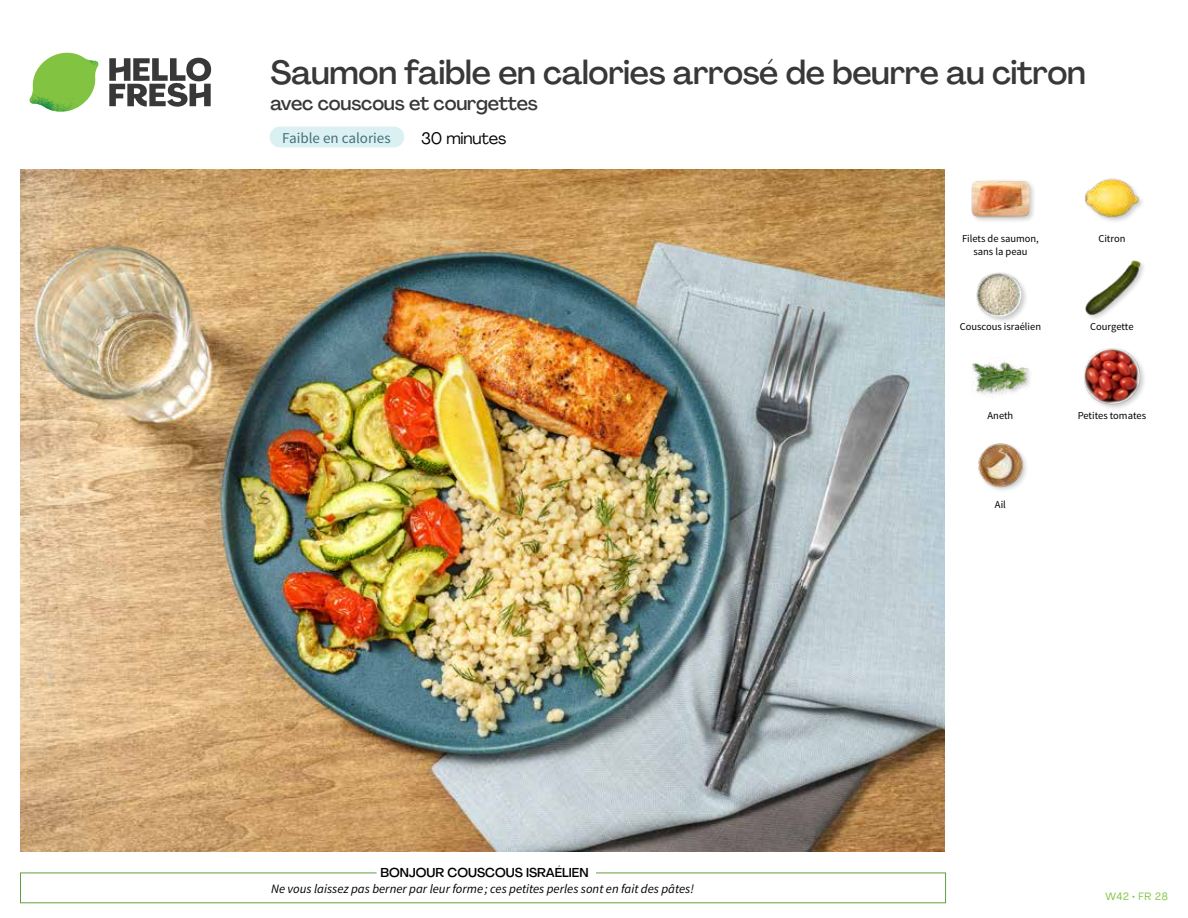
<style>
.page{position:relative;width:1188px;height:918px;background:#fff}
.page>*{position:absolute;margin:0;border:0;box-sizing:border-box;transform-origin:0 0}
.t1{font:500 33px "Agrandir";letter-spacing:-.01em;color:#383839}
.t2{font:500 19.5px "Agrandir";letter-spacing:-.01em;color:#383839}
.t3{font:16.5px "Agrandir";letter-spacing:-.01em;color:#000}
.t4{font:15px "Source Sans Pro";color:#43717b}
.t5{font:italic 12.75px "Source Sans Pro";color:#000}
.t6{font:500 12.75px "Agrandir";color:#000}
.t7{font:10.5px/13.5px "Source Sans Pro";color:#000;text-align:center}
.t8{font:10.5px "Agrandir";letter-spacing:.05em;color:#82c341}
</style>
<div class="page">
<div style="left:270px;top:127px;width:134px;height:20px;background:#dbf0f2;border-radius:10px"></div>
<svg style="left:109px;top:57px;width:102px;height:50px"></svg>
<svg style="left:34px;top:53px;width:62px;height:40px"></svg>
<img style="left:67px;top:53px;width:32px;height:26px">
<img style="left:33px;top:75px;width:59px;height:11px">
<img style="left:29px;top:79px;width:61px;height:33px">
<img style="left:65px;top:86px;width:27px;height:25px">
<div style="left:20px;top:873px;width:926px;height:30px;border:1px solid #609f43"></div>
<div style="left:377px;top:865px;width:219px;height:15px;background:#fff"></div>
<img style="left:21px;top:170px;width:924px;height:682px">
<img style="left:978px;top:443px;width:49px;height:48px">
<div style="left:1082px;top:347px;width:65px;height:64px;background:#000;opacity:.2"></div>
<img style="left:1083px;top:347px;width:58px;height:58px">
<img style="left:972px;top:361px;width:57px;height:34px">
<div style="left:1084px;top:260px;width:63px;height:62px;background:#000;opacity:.2"></div>
<img style="left:1084px;top:260px;width:57px;height:56px">
<div style="left:975px;top:271px;width:53px;height:53px;background:#000;opacity:.2"></div>
<img style="left:977px;top:272px;width:44px;height:45px">
<img style="left:1084px;top:178px;width:57px;height:43px">
<div style="left:971px;top:179px;width:65px;height:45px;background:#000;opacity:.2"></div>
<img style="left:972px;top:179px;width:57px;height:45px">
<h1 class="t1" style="left:271px;top:52px;width:817px">Saumon faible en calories arrosé de beurre au citron</h1>
<h2 class="t2" style="left:271px;top:91px;width:269px">avec couscous et courgettes</h2>
<h3 class="t4" style="left:282px;top:128px;width:110px">Faible en calories</h3>
<h3 class="t3" style="left:421px;top:128px;width:87px">30 minutes</h3>
<p class="t6" style="left:380px;top:864px;width:210px">BONJOUR COUSCOUS ISRAÉLIEN</p>
<p class="t5" style="left:271px;top:881px;width:424px">Ne vous laissez pas berner par leur forme ; ces petites perles sont en fait des pâtes!</p>
<p class="t7" style="left:962px;top:232px;width:78px">Filets de saumon, sans la peau</p>
<p class="t7" style="left:1098px;top:232px;width:29px">Citron</p>
<p class="t7" style="left:960px;top:320px;width:83px">Couscous israélien</p>
<p class="t7" style="left:1090px;top:320px;width:45px">Courgette</p>
<p class="t7" style="left:988px;top:409px;width:27px">Aneth</p>
<p class="t7" style="left:1078px;top:409px;width:70px">Petites tomates</p>
<p class="t7" style="left:995px;top:498px;width:12px">Ail</p>
<p class="t8" style="left:1106px;top:890px;width:64px">W42 • FR 28</p>
</div>
